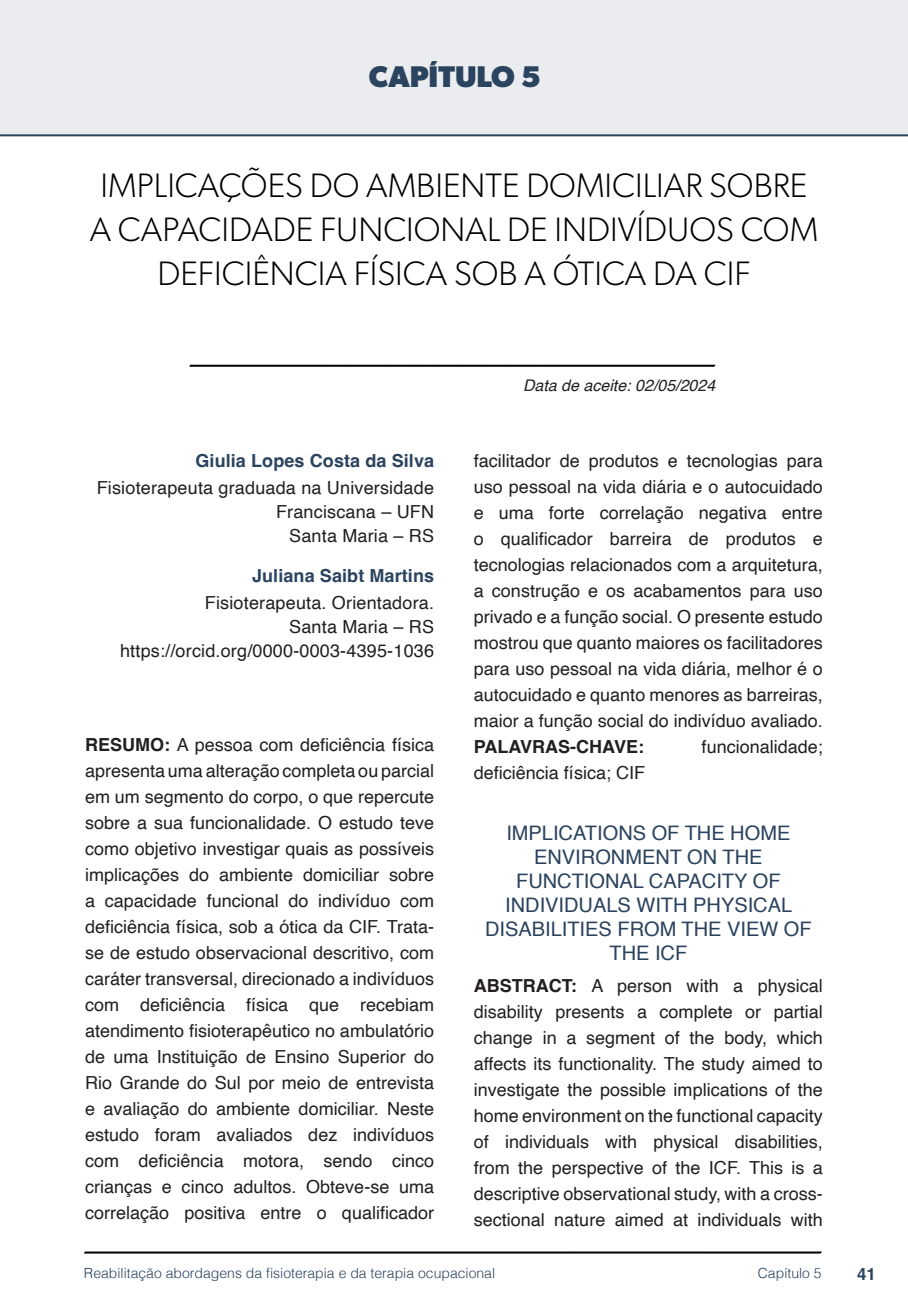
<style>
.page{position:relative;width:908px;height:1304px;background:#fff}
.page>*{position:absolute;margin:0;border:0;box-sizing:border-box;transform-origin:0 0}
.nome_artigos{font:300 34px/44px "Gibson";color:#000;text-align:center}
.capítulos{font:700 30px "Gibson";color:#2a435e}
.título_Inglês{font:20px/24px "Helvetica";color:#2a435e;text-align:center}
.Resumos_e_PC_TXT{font:18px/26px "Helvetica";color:#231f20;text-align:justify}
.info_autores{font:18px/24px "Helvetica";letter-spacing:.01em;color:#231f20;text-align:right}
.nome_autores{font:700 18px "Helvetica";letter-spacing:.005em;color:#2a435e}
.Resumos_e_PC_TXT-2{font:700 18px "Helvetica";color:#231f20}
.t1{font:700 16.8px "Helvetica";color:#2a435e}
.t2{font:italic 16px "Helvetica";color:#231f20}
.t3{font:300 14px "Helvetica";color:#2a435e}
.s1{font-weight:700}
</style>
<div class="page">
<svg style="left:84px;top:1251px;width:737px;height:3px;background:#515151"></svg>
<div style="left:0;top:0;width:907px;height:136px;background:#eaecef"></div>
<svg style="left:189px;top:364px;width:526px;height:3px;background:#4f4f4f"></svg>
<div style="left:44px;top:72px;width:68px;height:61px;background:#eaecef"></div>
<p class="capítulos" style="left:369px;top:58px;width:173px">CAPÍTULO 5</p>
<p class="nome_artigos" style="left:90px;top:163px;width:729px">IMPLICAÇÕES DO AMBIENTE DOMICILIAR SOBRE<br>A CAPACIDADE FUNCIONAL DE INDIVÍDUOS COM<br>DEFICIÊNCIA FÍSICA SOB A ÓTICA DA CIF</p>
<p class="nome_autores" style="left:195px;top:450px;width:240px">Giulia Lopes Costa da Silva</p>
<p class="info_autores" style="left:97px;top:477px;width:339px">Fisioterapeuta graduada na Universidade<br>Franciscana – UFN</p>
<p class="info_autores" style="left:289px;top:525px;width:146px">Santa Maria – RS</p>
<p class="nome_autores" style="left:252px;top:564px;width:183px">Juliana Saibt Martins</p>
<p class="info_autores" style="left:205px;top:591px;width:230px">Fisioterapeuta. Orientadora.</p>
<p class="info_autores" style="left:289px;top:615px;width:146px">Santa Maria – RS</p>
<p class="info_autores" style="left:120px;top:639px;width:315px">https://orcid.org/0000-0003-4395-1036</p>
<p class="Resumos_e_PC_TXT" style="left:85px;top:732px;width:350px"><span class="s1">RESUMO:</span> A pessoa com deficiência física apresenta uma alteração completa ou parcial em um segmento do corpo, o que repercute sobre a sua funcionalidade. O estudo teve como objetivo investigar quais as possíveis implicações do ambiente domiciliar sobre a capacidade funcional do indivíduo com deficiência física, sob a ótica da CIF. Trata&shy;se de estudo observacional descritivo, com caráter transversal, direcionado a indivíduos com deficiência física que recebiam atendimento fisioterapêutico no ambulatório de uma Instituição de Ensino Superior do Rio Grande do Sul por meio de entrevista e avaliação do ambiente domiciliar. Neste estudo foram avaliados dez indivíduos com deficiência motora, sendo cinco crianças e cinco adultos. Obteve-se uma correlação positiva entre o qualificador</p>
<p class="t2" style="left:523px;top:373px;width:194px">Data de aceite: 02/05/2024</p>
<p class="Resumos_e_PC_TXT" style="left:473px;top:448px;width:350px">facilitador de produtos e tecnologias para uso pessoal na vida diária e o autocuidado e uma forte correlação negativa entre o qualificador barreira de produtos e tecnologias relacionados com a arquitetura, a construção e os acabamentos para uso privado e a função social. O presente estudo mostrou que quanto maiores os facilitadores para uso pessoal na vida diária, melhor é o autocuidado e quanto menores as barreiras, maior a função social do indivíduo avaliado.</p>
<p class="Resumos_e_PC_TXT-2" style="left:473px;top:736px;width:172px">PALAVRAS-CHAVE:</p>
<p class="Resumos_e_PC_TXT" style="left:701px;top:734px;width:123px">funcionalidade;</p>
<p class="Resumos_e_PC_TXT" style="left:473px;top:760px;width:173px">deficiência física; CIF</p>
<p class="título_Inglês" style="left:485px;top:822px;width:328px">IMPLICATIONS OF THE HOME<br>ENVIRONMENT ON THE<br>FUNCTIONAL CAPACITY OF<br>INDIVIDUALS WITH PHYSICAL<br>DISABILITIES FROM THE VIEW OF<br>THE ICF</p>
<p class="Resumos_e_PC_TXT" style="left:473px;top:973px;width:350px"><span class="s1">ABSTRACT:</span> A person with a physical disability presents a complete or partial change in a segment of the body, which affects its functionality. The study aimed to investigate the possible implications of the home environment on the functional capacity of individuals with physical disabilities, from the perspective of the ICF. This is a descriptive observational study, with a cross&shy;sectional nature aimed at individuals with</p>
<p class="t3" style="left:84px;top:1261px;width:412px">Reabilitação abordagens da fisioterapia e da terapia ocupacional</p>
<p class="t3" style="left:757px;top:1261px;width:65px">Capítulo 5</p>
<p class="t1" style="left:856px;top:1264px;width:20px">41</p>
</div>
